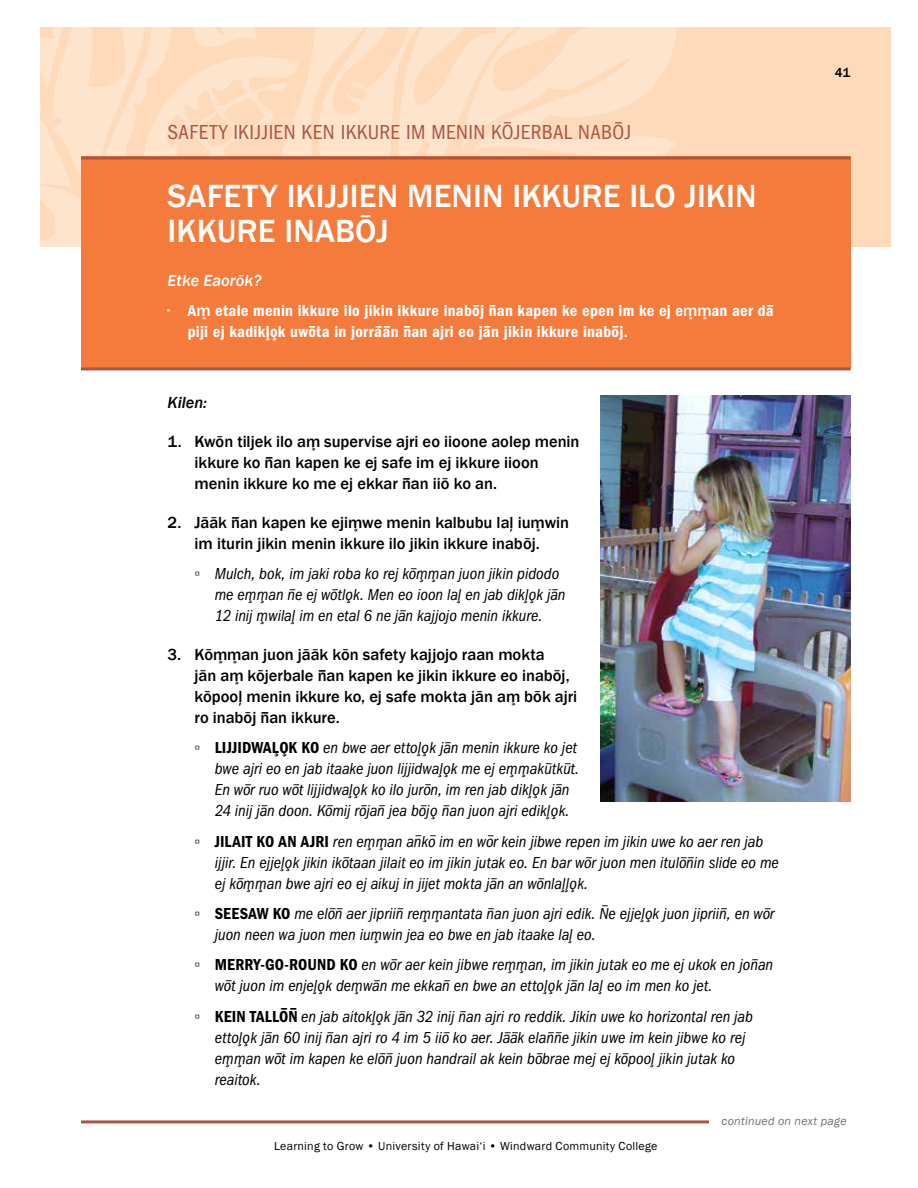
<style>
.page{position:relative;width:918px;height:1188px;background:#fff}
.page>*{position:absolute;margin:0;border:0;box-sizing:border-box;transform-origin:0 0}
.t1{font:500 33px "Franklin Gothic";color:#fff}
.t2{font:condensed 21px "Franklin Gothic";letter-spacing:.015em;color:#aa5743}
.t3{font:italic condensed 16.5px/21px "Franklin Gothic";color:#000}
.t4{font:500 16.5px/21px "Franklin Gothic";color:#000}
.t5{font:600 condensed 16.5px/21px "Franklin Gothic";letter-spacing:.015em;color:#fff}
.t6{font:italic 500 16.5px "Franklin Gothic";color:#fff}
.t7{font:italic 500 16.5px "Franklin Gothic";color:#000}
.t8{font:600 condensed 16.5px "Franklin Gothic";color:#000}
.t9{font:500 13.5px "Franklin Gothic";color:#000}
.t10{font:12px "Franklin Gothic";letter-spacing:.025em;color:#000}
.t11{font:italic 12px "Franklin Gothic";letter-spacing:.025em;color:#6d6e71}
.s1{font-weight:500;font-stretch:normal}
.s2{font-style:normal;font-stretch:normal}
.s3{font-weight:600;font-style:normal}
</style>
<div class="page">
<div style="left:40px;top:27px;width:851px;height:220px;background:#fedaba"></div>
<svg style="left:298px;top:27px;width:385px;height:130px;fill:#fee4cd"></svg>
<svg style="left:40px;top:27px;width:35px;height:220px;fill:#fee4cd"></svg>
<svg style="left:75px;top:27px;width:223px;height:220px"></svg>
<div style="left:81px;top:157px;width:769px;height:212px;background:#f47b3b"></div>
<hr style="left:81px;top:367px;width:769px;height:3px;background:#aa5743">
<hr style="left:81px;top:157px;width:769px;height:3px;background:#aa5743">
<hr style="left:81px;top:1120px;width:769px;height:3px;background:#aa5743">
<div style="left:709px;top:1116px;width:141px;height:9px;background:#fff"></div>
<img style="left:600px;top:395px;width:250px;height:406px">
<p class="t2" style="left:504px;top:109px;width:10px">–</p>
<p class="t2" style="left:614px;top:109px;width:10px">–</p>
<p class="t2" style="left:168px;top:120px;width:465px">SAFETY IKIJJIEN KEN IKKURE IM MENIN KOJERBAL NABOJ</p>
<h1 class="t1" style="left:168px;top:176px;width:299px">SAFETYI KIJJI ENM ENINI</h1>
<h1 class="t1" style="left:521px;top:176px;width:216px">KKURE I LOJI KIN</h1>
<h1 class="t1" style="left:168px;top:210px;width:125px">IKKURE INA</h1>
<h1 class="t1" style="left:335px;top:210px;width:53px">BŌJ</h1>
<p class="t6" style="left:168px;top:270px;width:95px">Etke Eaorōk?</p>
<p class="t5" style="left:188px;top:300px;width:588px;text-indent:-20px">• A<span class="s1">m¸</span> etale menin ikkure ilo jikin ikkure inabo–j n–an kapen ke epen im ke ej e<span class="s1">m¸m¸</span> an aer da– piji ej kadikl¸o¸k uwo–ta in jorra–a–n n–an ajri eo ja–n jikin ikkure inabo–j.</p>
<p class="t7" style="left:168px;top:393px;width:41px">Kilen:</p>
<p class="t4" style="left:195px;top:431px;width:387px;text-indent:-27px">1. Kwōn tiljek ilo am¸ supervise ajri eo iioone aolep menin ikkure ko n–an kapen ke ej safe im ej ikkure iioon menin ikkure ko me ej ekkar n–an iiō ko an.</p>
<p class="t4" style="left:168px;top:512px;width:403px;text-align:center">2. Jāāk n–an kapen ke ejim¸ we menin kalbubu laļ ium¸ win im iturin jikin menin ikkure ilo jikin ikkure inabōj.</p>
<p class="t3" style="left:215px;top:563px;width:352px;text-indent:-20px"><span class="s2">▫</span> Mulch, bok, im jaki roba ko rej ko–m¸ m¸ an juon jikin pidodo me em¸ m¸ an n–e ej wo–tlo¸k. Men eo ioon lal¸ en jab dikl¸o¸k ja–n<br>12 inij m¸wilal¸ im en etal 6 ne ja–n kajjojo menin ikkure.</p>
<p class="t4" style="left:195px;top:644px;width:384px;text-indent:-27px">3. Kōm¸m¸ an juon jāāk kōn safety kajjojo raan mokta<br>jān am¸ kōjerbale n–an kapen ke jikin ikkure eo inabōj, kōpooļ menin ikkure ko, ej safe mokta jān am¸ bōk ajri ro inabōj n–an ikkure.</p>
<p class="t3" style="left:215px;top:737px;width:366px;text-indent:-20px"><span class="s2">▫</span> <span class="s3">LIJJIDWAL¸O¸K KO</span> en bwe aer ettol¸o¸k ja–n menin ikkure ko jet bwe ajri eo en jab itaake juon lijjidwal¸o¸k me ej em¸ m¸ aku–tku–t.<br>En wo–r ruo wo–t lijjidwal¸o¸k ko ilo juro–n, im ren jab dikl¸o¸k ja–n 24 inij ja–n doon. Ko–mij ro–jan– jea bo–jo¸ n–an juon ajri edikl¸o¸k.</p>
<p class="t3" style="left:215px;top:831px;width:566px;text-indent:-20px"><span class="s2">▫</span> <span class="s3">JILAIT KO AN AJRI</span> ren em¸ m¸an an–ko– im en wo–r kein jibwe repen im jikin uwe ko aer ren jab ijjir. En ejjel¸o¸k jikin iko–taan jilait eo im jikin jutak eo. En bar wo–r juon men itulo–n–in slide eo me ej ko–m¸ m¸ an bwe ajri eo ej aikuj in jijet mokta ja–n an wo–nlal¸l¸o¸k.</p>
<p class="t3" style="left:195px;top:903px;width:581px"><span class="s2">▫</span> <span class="s3">SEESAW KO</span> me elo–n– aer jipriin– rem¸ m¸ antata n–an juon ajri edik. Ne ejjel¸o¸k juon jipriin–, en wo–r</p>
<p class="t3" style="left:602px;top:894px;width:8px">–</p>
<p class="t3" style="left:195px;top:919px;width:580px;line-height:30.5px;text-indent:20px">juon neen wa juon men ium¸win jea eo bwe en jab itaake lal¸ eo.<br><span class="s2">▫</span> <span class="s3">MERRY-GO-ROUND KO</span> en wo–r aer kein jibwe rem¸ m¸ an, im jikin jutak eo me ej ukok en jon–an</p>
<p class="t3" style="left:195px;top:971px;width:560px;line-height:30.5px;text-indent:20px">wo–t juon im enjel¸o¸k dem¸wa–n me ekkan– en bwe an ettol¸o¸k ja–n lal¸ eo im men ko jet.<br><span class="s2">▫</span> <span class="s3">KEIN TALLON</span> en jab aitokl¸o¸k ja–n 32 inij n–an ajri ro reddik. Jikin uwe ko horizontal ren jab</p>
<p class="t8" style="left:280px;top:998px;width:18px">––</p>
<p class="t3" style="left:215px;top:1027px;width:532px">ettol¸o¸k ja–n 60 inij n–an ajri ro 4 im 5 iio– ko aer. Ja–a–k elan–n–e jikin uwe im kein jibwe ko rej em¸ m¸ an wo–t im kapen ke elo–n– juon handrail ak kein bo–brae mej ej ko–pool¸ jikin jutak ko reaitok.</p>
<p class="t9" style="left:835px;top:64px;width:17px">41</p>
<p class="t10" style="left:274px;top:1138px;width:385px">Learning to Grow • University of Hawai‘i • Windward Community College</p>
<p class="t11" style="left:722px;top:1113px;width:127px">continued on next page</p>
</div>
